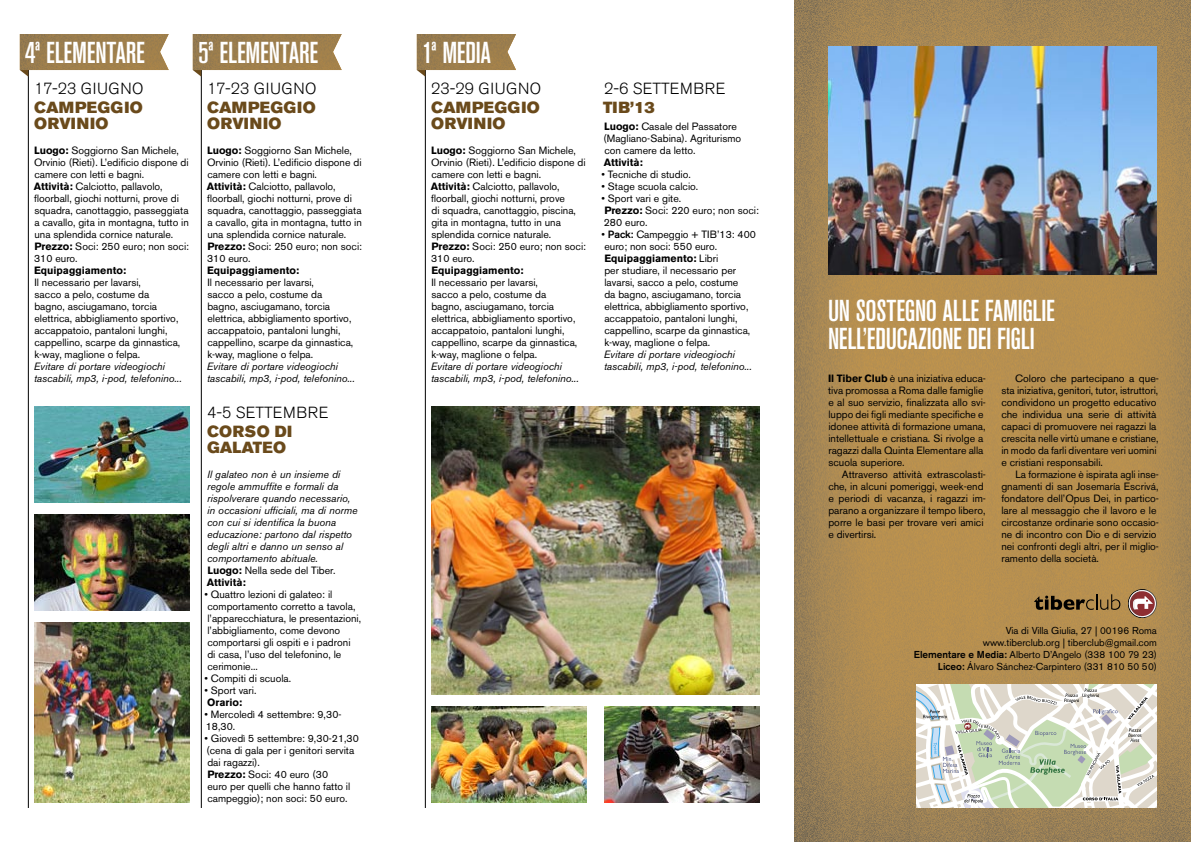
<style>
.page{position:relative;width:1191px;height:842px;background:#fff}
.page>*{position:absolute;margin:0;border:0;box-sizing:border-box;transform-origin:0 0}
.t1{font:500 condensed 30px "Akzidenz Grotesk BE";letter-spacing:-.005em;color:#fff}
.t2{font:16px/16px "Akzidenz Grotesk BE Super";letter-spacing:.03em;color:#6a4a1b}
.t3{font:300 16px "Akzidenz Grotesk BE";letter-spacing:.02em;color:#000}
.t4{font:10.5px/12px "Akzidenz Grotesk BE";color:#000}
.t5{font:italic 10.5px/12px "Akzidenz Grotesk BE";color:#000}
.t6{font:700 10.5px "Akzidenz Grotesk BE";color:#000}
.t7{font:10px "Akzidenz Grotesk BE";color:#000}
.s1{font-weight:700}
.s2{font-weight:500}
</style>
<div class="page">
<hr style="left:28px;top:34px;width:1px;height:774px;background:#000">
<img style="left:794px;top:0;width:397px;height:842px">
<img style="left:828px;top:46px;width:329px;height:228px">
<hr style="left:201px;top:34px;width:1px;height:774px;background:#000">
<svg style="left:193px;top:70px;width:9px;height:7px"></svg>
<img style="left:193px;top:34px;width:149px;height:36px">
<svg style="left:20px;top:70px;width:9px;height:7px"></svg>
<img style="left:20px;top:34px;width:149px;height:36px">
<hr style="left:425px;top:34px;width:1px;height:774px;background:#000">
<svg style="left:417px;top:70px;width:9px;height:7px"></svg>
<img style="left:417px;top:34px;width:99px;height:36px">
<img style="left:34px;top:514px;width:156px;height:96px">
<img style="left:431px;top:706px;width:156px;height:96px">
<img style="left:34px;top:406px;width:156px;height:96px">
<img style="left:34px;top:622px;width:156px;height:180px">
<svg style="left:916px;top:684px;width:240px;height:124px"></svg>
<svg style="left:1128px;top:590px;width:28px;height:27px"></svg>
<div style="left:1130px;top:591px;width:24px;height:25px;background:#8e2e32;border-radius:50%"></div>
<svg style="left:1128px;top:589px;width:24px;height:29px"></svg>
<img style="left:604px;top:706px;width:156px;height:96px">
<img style="left:431px;top:406px;width:329px;height:288px">
<svg style="left:1034px;top:594px;width:86px;height:16px"></svg>
<p class="t1" style="left:25px;top:36px;width:121px">4ª ELEMENTARE</p>
<p class="t1" style="left:198px;top:36px;width:122px">5ª ELEMENTARE</p>
<p class="t1" style="left:422px;top:36px;width:70px">1ª MEDIA</p>
<p class="t3" style="left:34px;top:79px;width:111px">17-23 GIUGNO</p>
<p class="t2" style="left:34px;top:99px;width:110px">CAMPEGGIO<br>ORVINIO</p>
<p class="t4" style="left:34px;top:144px;width:156px"><span class="s1">Luogo:</span> Soggiorno San Michele,<br>Orvinio (Rieti). L’edificio dispone di camere con letti e bagni.</p>
<p class="t4" style="left:34px;top:180px;width:157px"><span class="s1">Attività:</span> Calciotto, pallavolo, floorball, giochi notturni, prove di squadra, canottaggio, passeggiata a cavallo, gita in montagna, tutto in una splendida cornice naturale.</p>
<p class="t4" style="left:34px;top:240px;width:156px"><span class="s1">Prezzo:</span> Soci: 250 euro; non soci:<br>310 euro.</p>
<p class="t6" style="left:34px;top:264px;width:94px">Equipaggiamento:</p>
<p class="t4" style="left:34px;top:276px;width:147px">Il necessario per lavarsi,<br>sacco a pelo, costume da bagno, asciugamano, torcia elettrica, abbigliamento sportivo, accappatoio, pantaloni lunghi, cappellino, scarpe da ginnastica, k-way, maglione o felpa.</p>
<p class="t5" style="left:34px;top:360px;width:149px">Evitare di portare videogiochi tascabili, mp3, i-pod, telefonino...</p>
<p class="t3" style="left:207px;top:79px;width:111px">17-23 GIUGNO</p>
<p class="t2" style="left:207px;top:99px;width:110px">CAMPEGGIO<br>ORVINIO</p>
<p class="t4" style="left:207px;top:144px;width:156px"><span class="s1">Luogo:</span> Soggiorno San Michele,<br>Orvinio (Rieti). L’edificio dispone di camere con letti e bagni.</p>
<p class="t4" style="left:207px;top:180px;width:157px"><span class="s1">Attività:</span> Calciotto, pallavolo, floorball, giochi notturni, prove di squadra, canottaggio, passeggiata a cavallo, gita in montagna, tutto in una splendida cornice naturale.</p>
<p class="t4" style="left:207px;top:240px;width:156px"><span class="s1">Prezzo:</span> Soci: 250 euro; non soci:<br>310 euro.</p>
<p class="t6" style="left:207px;top:264px;width:94px">Equipaggiamento:</p>
<p class="t4" style="left:207px;top:276px;width:147px">Il necessario per lavarsi,<br>sacco a pelo, costume da bagno, asciugamano, torcia elettrica, abbigliamento sportivo, accappatoio, pantaloni lunghi, cappellino, scarpe da ginnastica, k-way, maglione o felpa.</p>
<p class="t5" style="left:207px;top:360px;width:149px">Evitare di portare videogiochi tascabili, mp3, i-pod, telefonino...</p>
<p class="t3" style="left:207px;top:403px;width:123px">4-5 SETTEMBRE</p>
<p class="t2" style="left:207px;top:423px;width:86px">CORSO DI<br>GALATEO</p>
<p class="t5" style="left:207px;top:468px;width:152px">Il galateo non è un insieme di regole ammuffite e formali da rispolverare quando necessario, in occasioni ufficiali, ma di norme con cui si identifica la buona educazione: partono dal rispetto degli altri e danno un senso al comportamento abituale.</p>
<p class="t4" style="left:207px;top:564px;width:130px"><span class="s1">Luogo:</span> Nella sede del Tiber.</p>
<p class="t6" style="left:207px;top:576px;width:40px">Attività:</p>
<p class="t4" style="left:204px;top:588px;width:158px">• Quattro lezioni di galateo: il comportamento corretto a tavola, l’apparecchiatura, le presentazioni, l’abbigliamento, come devono comportarsi gli ospiti e i padroni<br>di casa, l’uso del telefonino, le cerimonie...</p>
<p class="t4" style="left:204px;top:672px;width:88px">• Compiti di scuola.</p>
<p class="t4" style="left:204px;top:684px;width:53px">• Sport vari.</p>
<p class="t6" style="left:207px;top:696px;width:37px">Orario:</p>
<p class="t4" style="left:204px;top:708px;width:138px">• Mercoledì 4 settembre: 9,30-<br>18,30.</p>
<p class="t4" style="left:204px;top:732px;width:156px">• Giovedì 5 settembre: 9,30-21,30 (cena di gala per i genitori servita dai ragazzi).</p>
<p class="t4" style="left:207px;top:768px;width:144px"><span class="s1">Prezzo:</span> Soci: 40 euro (30 euro per quelli che hanno fatto il campeggio); non soci: 50 euro.</p>
<p class="t3" style="left:431px;top:79px;width:111px">23-29 GIUGNO</p>
<p class="t2" style="left:431px;top:99px;width:110px">CAMPEGGIO<br>ORVINIO</p>
<p class="t4" style="left:431px;top:144px;width:156px"><span class="s1">Luogo:</span> Soggiorno San Michele,<br>Orvinio (Rieti). L’edificio dispone di camere con letti e bagni.</p>
<p class="t4" style="left:431px;top:180px;width:147px"><span class="s1">Attività:</span> Calciotto, pallavolo, floorball, giochi notturni, prove<br>di squadra, canottaggio, piscina, gita in montagna, tutto in una splendida cornice naturale.</p>
<p class="t4" style="left:431px;top:240px;width:156px"><span class="s1">Prezzo:</span> Soci: 250 euro; non soci:<br>310 euro.</p>
<p class="t6" style="left:431px;top:264px;width:94px">Equipaggiamento:</p>
<p class="t4" style="left:431px;top:276px;width:147px">Il necessario per lavarsi,<br>sacco a pelo, costume da bagno, asciugamano, torcia elettrica, abbigliamento sportivo, accappatoio, pantaloni lunghi, cappellino, scarpe da ginnastica, k-way, maglione o felpa.</p>
<p class="t5" style="left:431px;top:360px;width:149px">Evitare di portare videogiochi tascabili, mp3, i-pod, telefonino...</p>
<p class="t3" style="left:604px;top:79px;width:123px">2-6 SETTEMBRE</p>
<p class="t2" style="left:603px;top:99px;width:53px">TIB’13</p>
<p class="t4" style="left:603px;top:120px;width:139px"><span class="s1">Luogo:</span> Casale del Passatore (Magliano-Sabina). Agriturismo con camere da letto.</p>
<p class="t6" style="left:604px;top:156px;width:40px">Attività:</p>
<p class="t4" style="left:601px;top:168px;width:91px">• Tecniche di studio.</p>
<p class="t4" style="left:601px;top:180px;width:98px">• Stage scuola calcio.</p>
<p class="t4" style="left:601px;top:192px;width:81px">• Sport vari e gite.</p>
<p class="t4" style="left:604px;top:204px;width:157px"><span class="s1">Prezzo:</span> Soci: 220 euro; non soci:<br>280 euro.</p>
<p class="t4" style="left:601px;top:228px;width:156px">• <span class="s2">Pack:</span> Campeggio + TIB’13: 400 euro; non soci: 550 euro.</p>
<p class="t4" style="left:604px;top:252px;width:147px"><span class="s1">Equipaggiamento:</span> Libri<br>per studiare, il necessario per lavarsi, sacco a pelo, costume da bagno, asciugamano, torcia elettrica, abbigliamento sportivo, accappatoio, pantaloni lunghi, cappellino, scarpe da ginnastica, k-way, maglione o felpa.</p>
<p class="t5" style="left:604px;top:348px;width:149px">Evitare di portare videogiochi tascabili, mp3, i-pod, telefonino...</p>
<p class="t1" style="left:828px;top:294px;width:228px">UN SOSTEGNO ALLE FAMIGLIE</p>
<p class="t1" style="left:828px;top:322px;width:208px">NELL’EDUCAZIONE DEI FIGLI</p>
<p class="t4" style="left:828px;top:372px;width:159px"><span class="s1">Il Tiber Club</span> è una iniziativa educa&shy;tiva promossa a Roma dalle famiglie e al suo servizio, finalizzata allo svi&shy;luppo dei figli mediante specifiche e idonee attività di formazione umana, intellettuale e cristiana. Si rivolge a ragazzi dalla Quinta Elementare alla scuola superiore.</p>
<p class="t4" style="left:828px;top:468px;width:159px;text-indent:13px">Attraverso attività extrascolasti&shy;che, in alcuni pomeriggi, week-end e periodi di vacanza, i ragazzi im&shy;parano a organizzare il tempo libero, porre le basi per trovare veri amici e divertirsi.</p>
<p class="t4" style="left:1001px;top:372px;width:159px;text-indent:14px">Coloro che partecipano a que&shy;sta iniziativa, genitori, tutor, istruttori, condividono un progetto educativo che individua una serie di attività capaci di promuovere nei ragazzi la crescita nelle virtù umane e cristiane, in modo da farli diventare veri uomini e cristiani responsabili.</p>
<p class="t4" style="left:1001px;top:468px;width:159px;text-indent:14px">La formazione è ispirata agli inse&shy;gnamenti di san Josemaría Escrivá, fondatore dell’Opus Dei, in partico&shy;lare al messaggio che il lavoro e le circostanze ordinarie sono occasio&shy;ne di incontro con Dio e di servizio nei confronti degli altri, per il miglio&shy;ramento della società.</p>
<p class="t7" style="left:1006px;top:625px;width:153px">Via di Villa Giulia, 27 | 00196 Roma</p>
<p class="t7" style="left:982px;top:637px;width:176px">www.tiberclub.org | tiberclub@gmail.com</p>
<p class="t7" style="left:913px;top:649px;width:245px"><span class="s2">Elementare e Media:</span> Alberto D’Angelo (338 100 79 23)</p>
<p class="t7" style="left:938px;top:661px;width:220px"><span class="s2">Liceo:</span> Álvaro Sánchez-Carpintero (331 810 50 50)</p>
</div>
